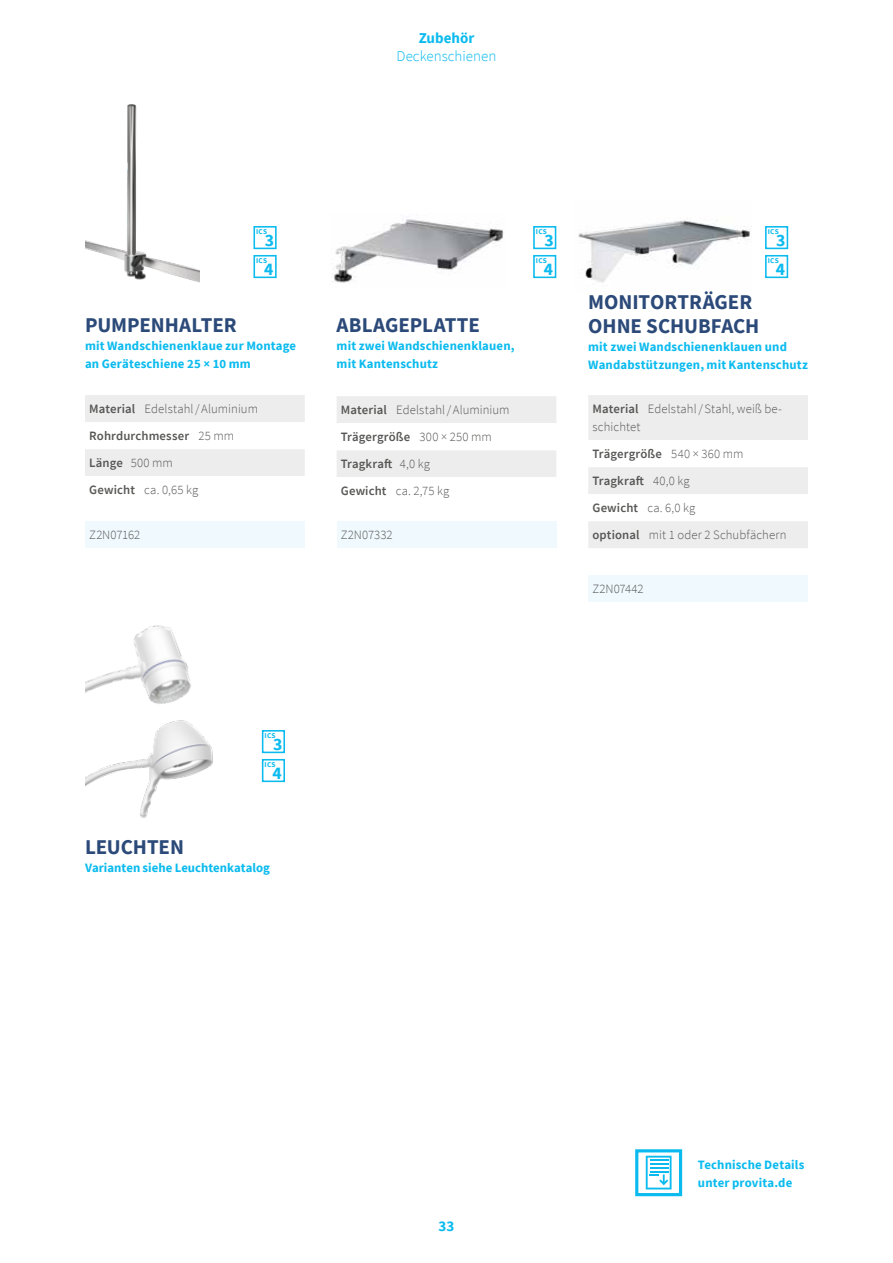
<style>
.page{position:relative;width:893px;height:1263px;background:#fff}
.page>*{position:absolute;margin:0;border:0;box-sizing:border-box;transform-origin:0 0}
.t1{font:700 21px/24px "Source Sans Pro";letter-spacing:-.005em;color:#2c4a79}
.t2{font:700 17.7px "Source Sans Pro";color:#0bbbef}
.t3{font:300 15px "Source Sans Pro";color:#0bbbef}
.t4{font:700 15px "Source Sans Pro";color:#0bbbef}
.t5{font:300 12.75px/27px "Source Sans Pro";letter-spacing:.005em;color:#575756}
.t6{font:700 12.75px/18px "Source Sans Pro";letter-spacing:.01em;color:#0bbbef}
.t7{font:700 7.35px "Source Sans Pro";letter-spacing:.035em;color:#0bbbef}
.s1{font-weight:600}
</style>
<div class="page">
<img style="left:85px;top:625px;width:106px;height:79px">
<img style="left:332px;top:219px;width:172px;height:64px">
<img style="left:578px;top:220px;width:172px;height:63px">
<div style="left:253px;top:226px;width:24px;height:23px;border:2px solid #0bbbef"></div>
<div style="left:533px;top:226px;width:23px;height:23px;border:2px solid #0bbbef"></div>
<div style="left:765px;top:226px;width:23px;height:23px;border:2px solid #0bbbef"></div>
<div style="left:262px;top:730px;width:23px;height:23px;border:2px solid #0bbbef"></div>
<div style="left:262px;top:759px;width:23px;height:23px;border:2px solid #0bbbef"></div>
<div style="left:253px;top:255px;width:24px;height:23px;border:2px solid #0bbbef"></div>
<div style="left:533px;top:255px;width:23px;height:23px;border:2px solid #0bbbef"></div>
<div style="left:765px;top:255px;width:23px;height:23px;border:2px solid #0bbbef"></div>
<img style="left:85px;top:720px;width:128px;height:98px">
<div style="left:635px;top:1149px;width:47px;height:47px;border:3px solid #0bbbef"></div>
<svg style="left:646px;top:1156px;width:26px;height:33px"></svg>
<img style="left:85px;top:104px;width:114px;height:178px">
<div style="left:588px;top:575px;width:220px;height:27px;background:#f0f9fe"></div>
<div style="left:85px;top:521px;width:220px;height:27px;background:#f0f9fe"></div>
<div style="left:337px;top:521px;width:219px;height:27px;background:#f0f9fe"></div>
<svg style="left:588px;top:395px;width:220px;height:153px"></svg>
<svg style="left:85px;top:395px;width:220px;height:81px"></svg>
<svg style="left:337px;top:396px;width:219px;height:81px"></svg>
<p class="t4" style="left:419px;top:28px;width:57px">Zubehör</p>
<p class="t3" style="left:397px;top:47px;width:101px">Deckenschienen</p>
<p class="t7" style="left:256px;top:227px;width:13px">ICS</p>
<h2 class="t2" style="left:265px;top:228px;width:11px">3</h2>
<p class="t7" style="left:256px;top:256px;width:13px">ICS</p>
<h2 class="t2" style="left:264px;top:257px;width:11px">4</h2>
<h1 class="t1" style="left:85px;top:313px;width:153px">PUMPENHALTER</h1>
<p class="t6" style="left:85px;top:336px;width:213px">mit Wandschienenklaue zur Montage an Geräteschiene 25 × 10 mm</p>
<h1 class="t1" style="left:337px;top:313px;width:145px">ABLAGEPLATTE</h1>
<p class="t6" style="left:337px;top:337px;width:179px">mit zwei Wandschienenklauen, mit Kantenschutz</p>
<p class="t5" style="left:89px;top:395px;width:170px"><span class="s1">Material</span> Edelstahl/Aluminium<br><span class="s1">Rohrdurchmesser</span> 25 mm<br><span class="s1">Länge</span> 500 mm<br><span class="s1">Gewicht</span> ca. 0,65 kg</p>
<p class="t5" style="left:341px;top:396px;width:170px"><span class="s1">Material</span> Edelstahl/Aluminium<br><span class="s1">Trägergröße</span> 300 × 250 mm<br><span class="s1">Tragkraft</span> 4,0 kg<br><span class="s1">Gewicht</span> ca. 2,75 kg</p>
<p class="t5" style="left:89px;top:521px;width:52px">Z2N07162</p>
<p class="t5" style="left:341px;top:521px;width:53px">Z2N07332</p>
<p class="t7" style="left:536px;top:227px;width:13px">ICS</p>
<h2 class="t2" style="left:544px;top:228px;width:11px">3</h2>
<p class="t7" style="left:536px;top:256px;width:13px">ICS</p>
<h2 class="t2" style="left:544px;top:257px;width:11px">4</h2>
<p class="t7" style="left:768px;top:227px;width:13px">ICS</p>
<h2 class="t2" style="left:776px;top:228px;width:11px">3</h2>
<p class="t7" style="left:768px;top:256px;width:13px">ICS</p>
<h2 class="t2" style="left:776px;top:257px;width:11px">4</h2>
<h1 class="t1" style="left:588px;top:290px;width:173px">MONITORTRÄGER<br>OHNE SCHUBFACH</h1>
<p class="t6" style="left:588px;top:338px;width:221px">mit zwei Wandschienenklauen und<br>Wandabstützungen, mit Kantenschutz</p>
<p class="t5" style="left:592px;top:400px;width:191px;line-height:18px"><span class="s1">Material</span> Edelstahl/Stahl, weiß be&shy;schichtet</p>
<p class="t5" style="left:592px;top:440px;width:196px"><span class="s1">Trägergröße</span> 540 × 360 mm<br><span class="s1">Tragkraft</span> 40,0 kg<br><span class="s1">Gewicht</span> ca. 6,0 kg<br><span class="s1">optional</span> mit 1 oder 2 Schubfächern</p>
<p class="t5" style="left:592px;top:575px;width:53px">Z2N07442</p>
<p class="t7" style="left:265px;top:731px;width:13px">ICS</p>
<h2 class="t2" style="left:273px;top:732px;width:11px">3</h2>
<p class="t7" style="left:265px;top:760px;width:13px">ICS</p>
<h2 class="t2" style="left:273px;top:761px;width:11px">4</h2>
<h1 class="t1" style="left:85px;top:835px;width:100px">LEUCHTEN</h1>
<p class="t6" style="left:85px;top:859px;width:186px">Varianten siehe Leuchtenkatalog</p>
<p class="t4" style="left:439px;top:1216px;width:17px">33</p>
<p class="t6" style="left:698px;top:1156px;width:108px">Technische Details unter provita.de</p>
</div>
